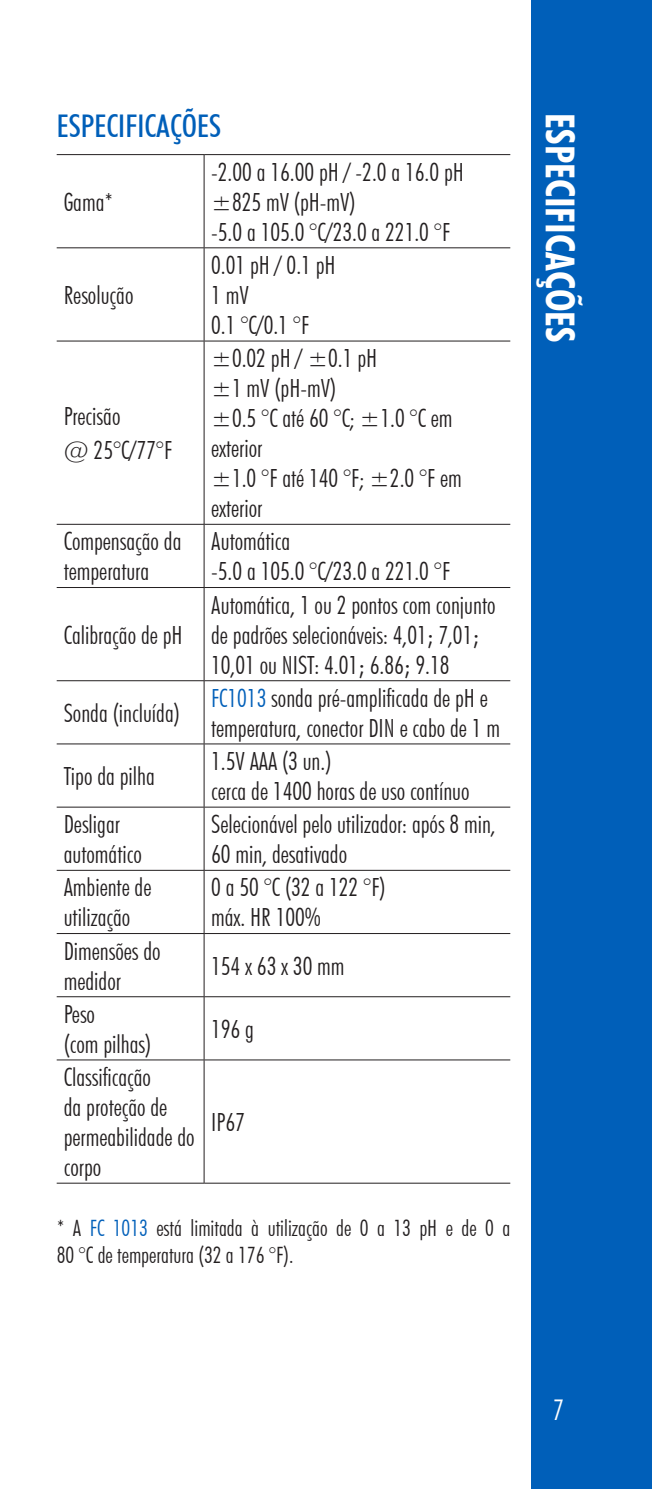
<style>
.page{position:relative;width:652px;height:1489px;background:#fff}
.page>*{position:absolute;margin:0;border:0;box-sizing:border-box;transform-origin:0 0}
.t1{font:700 condensed 40px "Futura BT";color:#fff}
.Title1{font:500 condensed 31.25px "Futura BT";color:#005fb9}
.t2{font:300 condensed 28.5px "Futura BT";color:#fff}
.t3{font:300 condensed 25px/30px "Futura BT";color:#231f20}
.t4{font:300 condensed 22.5px/27px "Futura BT";color:#231f20}
.s1{font-weight:500}
.s2{color:#005fb9}
</style>
<div class="page">
<div style="left:531px;top:0;width:121px;height:1488px;background:#005fb9"></div>
<hr style="left:57px;top:154px;width:147px;height:1px;background:#231f20">
<hr style="left:204px;top:154px;width:306px;height:1px;background:#231f20">
<hr style="left:204px;top:155px;width:1px;height:92px;background:#231f20">
<hr style="left:57px;top:247px;width:147px;height:1px;background:#231f20">
<hr style="left:204px;top:247px;width:306px;height:1px;background:#231f20">
<hr style="left:204px;top:248px;width:1px;height:93px;background:#231f20">
<hr style="left:57px;top:340px;width:147px;height:1px;background:#231f20">
<hr style="left:204px;top:340px;width:306px;height:1px;background:#231f20">
<hr style="left:204px;top:341px;width:1px;height:183px;background:#231f20">
<hr style="left:57px;top:524px;width:147px;height:1px;background:#231f20">
<hr style="left:204px;top:524px;width:306px;height:1px;background:#231f20">
<hr style="left:204px;top:524px;width:1px;height:63px;background:#231f20">
<hr style="left:57px;top:587px;width:147px;height:1px;background:#231f20">
<hr style="left:204px;top:587px;width:306px;height:1px;background:#231f20">
<hr style="left:204px;top:588px;width:1px;height:92px;background:#231f20">
<hr style="left:57px;top:680px;width:147px;height:1px;background:#231f20">
<hr style="left:204px;top:680px;width:306px;height:1px;background:#231f20">
<hr style="left:204px;top:681px;width:1px;height:62px;background:#231f20">
<hr style="left:57px;top:743px;width:147px;height:1px;background:#231f20">
<hr style="left:204px;top:743px;width:306px;height:1px;background:#231f20">
<hr style="left:204px;top:744px;width:1px;height:62px;background:#231f20">
<hr style="left:57px;top:806px;width:147px;height:1px;background:#231f20">
<hr style="left:204px;top:806px;width:306px;height:1px;background:#231f20">
<hr style="left:204px;top:807px;width:1px;height:63px;background:#231f20">
<hr style="left:57px;top:869px;width:147px;height:1px;background:#231f20">
<hr style="left:204px;top:869px;width:306px;height:1px;background:#231f20">
<hr style="left:204px;top:870px;width:1px;height:63px;background:#231f20">
<hr style="left:57px;top:933px;width:147px;height:1px;background:#231f20">
<hr style="left:204px;top:933px;width:306px;height:1px;background:#231f20">
<hr style="left:204px;top:933px;width:1px;height:63px;background:#231f20">
<hr style="left:57px;top:996px;width:147px;height:1px;background:#231f20">
<hr style="left:204px;top:996px;width:306px;height:1px;background:#231f20">
<hr style="left:204px;top:997px;width:1px;height:62px;background:#231f20">
<hr style="left:57px;top:1059px;width:147px;height:1px;background:#231f20">
<hr style="left:204px;top:1059px;width:306px;height:1px;background:#231f20">
<hr style="left:204px;top:1060px;width:1px;height:122px;background:#231f20">
<hr style="left:57px;top:1182px;width:147px;height:1px;background:#231f20">
<hr style="left:204px;top:1182px;width:306px;height:1px;background:#231f20">
<p class="Title1" style="left:57px;top:107px;width:166px">ESPECIFICAÇÕES</p>
<p class="t3" style="left:64px;top:187px;width:51px">Gama*</p>
<p class="t3" style="left:64px;top:280px;width:71px">Resolução</p>
<p class="t3" style="left:64px;top:401px;width:58px">Precisão</p>
<p class="t3" style="left:64px;top:435px;width:110px">@ 25°C/77°F</p>
<p class="t3" style="left:211px;top:157px;width:254px">-2.00 a 16.00 pH / -2.0 a 16.0 pH ±825 mV (pH-mV)<br>-5.0 a 105.0 °C/23.0 a 221.0 °F</p>
<p class="t3" style="left:211px;top:250px;width:126px">0.01 pH / 0.1 pH<br>1 mV<br>0.1 °C/0.1 °F</p>
<p class="t3" style="left:211px;top:343px;width:252px">±0.02 pH / ±0.1 pH<br>±1 mV (pH-mV)<br>±0.5 °C até 60 °C; ±1.0 °C em exterior<br>±1.0 °F até 140 °F; ±2.0 °F em exterior</p>
<p class="t3" style="left:64px;top:526px;width:119px">Compensação da temperatura</p>
<p class="t3" style="left:211px;top:526px;width:240px">Automática<br>-5.0 a 105.0 °C/23.0 a 221.0 °F</p>
<p class="t3" style="left:64px;top:619px;width:120px">Calibração de pH</p>
<p class="t3" style="left:211px;top:589px;width:286px">Automática, 1 ou 2 pontos com conjunto de padrões selecionáveis: 4,01<span class="s1">;</span> 7,01<span class="s1">;<br></span>10,01 ou NIST: 4.01<span class="s1">;</span> 6.86<span class="s1">;</span> 9.18</p>
<p class="t3" style="left:64px;top:697px;width:118px">Sonda (incluída)</p>
<p class="t3" style="left:64px;top:761px;width:93px">Tipo da pilha</p>
<p class="t3" style="left:211px;top:682px;width:290px"><span class="s2">FC1013</span> sonda pré-amplificada de pH e temperatura, conector DIN e cabo de 1 m</p>
<p class="t3" style="left:211px;top:746px;width:260px">1.5V AAA (3 un.)<br>cerca de 1400 horas de uso contínuo</p>
<p class="t3" style="left:64px;top:809px;width:80px">Desligar automático</p>
<p class="t3" style="left:211px;top:809px;width:286px">Selecionável pelo utilizador: após 8 min,<br>60 min, desativado</p>
<p class="t3" style="left:64px;top:872px;width:89px">Ambiente de utilização</p>
<p class="t3" style="left:211px;top:872px;width:176px">0 a 50 °C (32 a 122 °F)</p>
<p class="t3" style="left:211px;top:902px;width:111px">máx. HR 100%</p>
<p class="t3" style="left:64px;top:935px;width:98px">Dimensões do medidor</p>
<p class="t3" style="left:64px;top:998px;width:89px">Peso<br>(com pilhas)</p>
<p class="t3" style="left:64px;top:1061px;width:132px">Classificação<br>da proteção de permeabilidade do corpo</p>
<p class="t3" style="left:211px;top:950px;width:135px">154 x 63 x 30 mm</p>
<p class="t3" style="left:211px;top:1013px;width:44px">196 g</p>
<p class="t3" style="left:211px;top:1106px;width:35px">IP67</p>
<p class="t4" style="left:57px;top:1214px;width:455px">* A <span class="s2">FC 1013</span> está limitada à utilização de 0 a 13 pH e de 0 a<br>80 °C de temperatura (32 a 176 °F).</p>
<p class="t1" style="left:584px;top:113px;width:230px;rotate:90deg">ESPECIFICAÇÕES</p>
<p class="t2" style="left:553px;top:1392px;width:13px">7</p>
</div>
